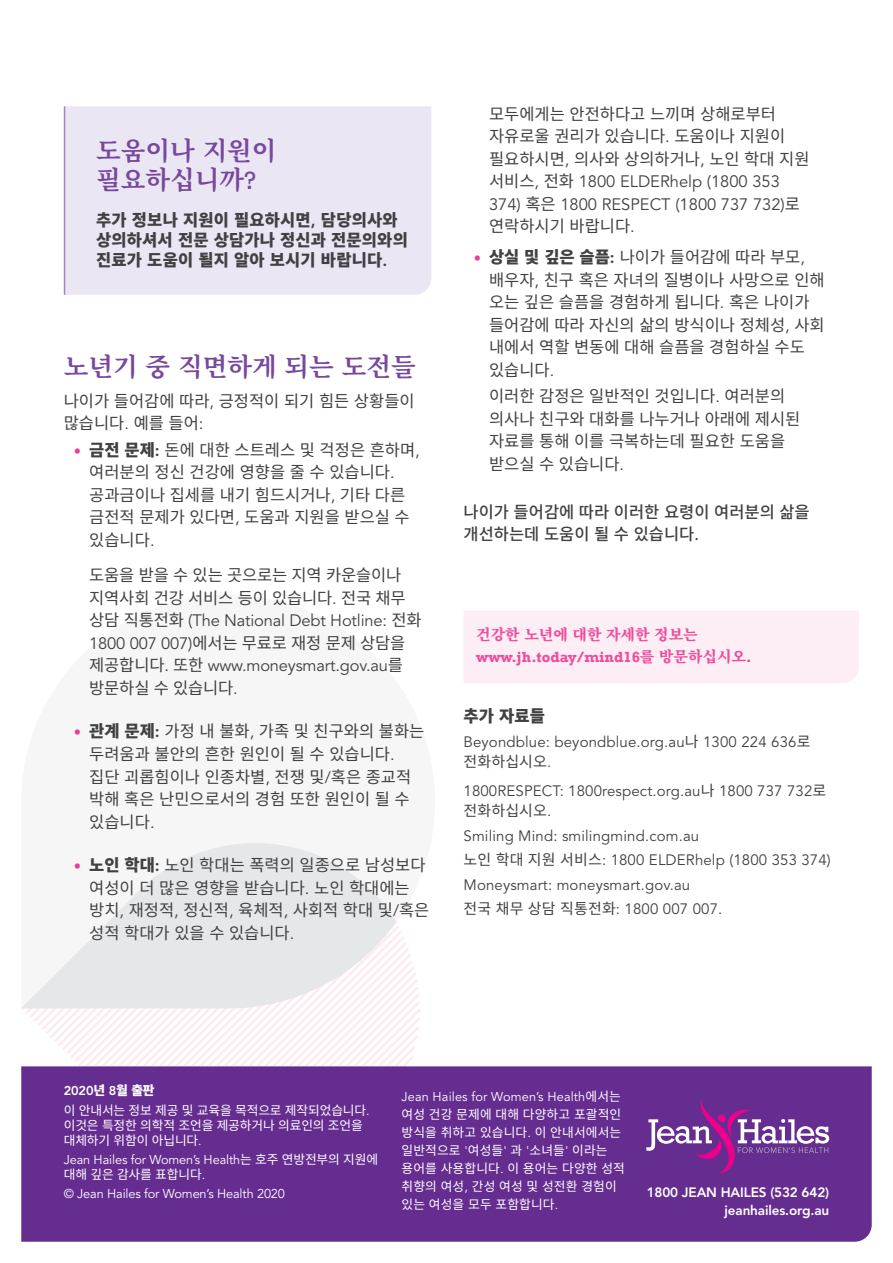
<style>
.page{position:relative;width:893px;height:1263px;background:#fff}
.page>*{position:absolute;margin:0;border:0;box-sizing:border-box;transform-origin:0 0}
.t1{font:700 25.5px/28.5px "Source Han Serif K";color:#77489d}
.t2{font:16.5px/22.5px "Source Han Sans K";color:#414042}
.t3{font:16.5px/22.5px "Avenir LT Std";color:#414042}
.t4{font:800 16.5px/20.2px "Source Han Sans K";letter-spacing:.01em;color:#414042}
.t5{font:500 16.5px/22.5px "Source Han Sans K";color:#414042}
.t6{font:15px/24.5px "Avenir LT Std";letter-spacing:.01em;color:#414042}
.t7{font:700 15px "Rockwell";color:#ee4d9b}
.t8{font:800 15px "Source Han Serif K";color:#ee4d9b}
.t9{font:15px "Source Han Sans K";letter-spacing:.01em;color:#414042}
.t10{font:800 13.5px/18px "Avenir LT Std";letter-spacing:-.01em;color:#fff;text-align:right}
.t11{font:12.75px/18px "Source Han Sans K";letter-spacing:.01em;color:#fff}
.t12{font:12.75px/15px "Source Han Sans K";letter-spacing:-.01em;color:#fff}
.t13{font:12.75px "Avenir LT Std";letter-spacing:-.01em;color:#fff}
.t14{font:12.75px "Avenir LT Std";letter-spacing:.01em;color:#fff}
.t15{font:800 12.75px "Avenir LT Std";color:#fff}
.s1{font-family:"Rockwell";font-weight:400}
.s2{font-family:"Avenir LT Std"}
.s3{font-weight:800;color:#ee3d96}
.s4{font-weight:800}
.s5{font-family:"Avenir LT Std";font-weight:800}
.s6{font-family:"Source Han Sans K"}
.s7{font-family:"Source Han Serif K";font-weight:800}
</style>
<div class="page">
<div style="left:21px;top:1066px;width:851px;height:176px;background:#662d91"></div>
<svg style="left:22px;top:1008px;width:399px;height:58px"></svg>
<svg style="left:22px;top:843px;width:374px;height:165px;fill:#e6e7e8"></svg>
<svg style="left:646px;top:1099px;width:183px;height:75px;background:#7f429d"></svg>
<div style="left:464px;top:611px;width:395px;height:72px;background:#fdedf4"></div>
<div style="left:65px;top:106px;width:366px;height:189px;background:#ebe6f3"></div>
<hr style="left:64px;top:106px;width:1px;height:189px;background:#a286be">
<h1 class="t1" style="left:96px;top:137px;width:182px">도움이나 지원이 필요하십니까<span class="s1">?</span></h1>
<p class="t4" style="left:96px;top:210px;width:313px">추가 정보나 지원이 필요하시면<span class="s2">,</span> 담당의사와 상의하셔서 전문 상담가나 정신과 전문의와의 진료가 도움이 될지 알아 보시기 바랍니다<span class="s2">.</span></p>
<h1 class="t1" style="left:64px;top:353px;width:353px">노년기 중 직면하게 되는 도전들</h1>
<p class="t2" style="left:64px;top:390px;width:352px">나이가 들어감에 따라<span class="s2">,</span> 긍정적이 되기 힘든 상황들이 많습니다<span class="s2">.</span> 예를 들어<span class="s2">:</span></p>
<p class="t2" style="left:89px;top:439px;width:332px;text-indent:-15px"><span class="s3">•</span> <span class="s4">금전 문제</span><span class="s5">:</span> 돈에 대한 스트레스 및 걱정은 흔하며<span class="s2">, </span>여러분의 정신 건강에 영향을 줄 수 있습니다<span class="s2">. </span>공과금이나 집세를 내기 힘드시거나<span class="s2">,</span> 기타 다른 금전적 문제가 있다면<span class="s2">,</span> 도움과 지원을 받으실 수 있습니다<span class="s2">.</span></p>
<p class="t2" style="left:89px;top:564px;width:318px">도움을 받을 수 있는 곳으로는 지역 카운슬이나 지역사회 건강 서비스 등이 있습니다<span class="s2">.</span> 전국 채무</p>
<p class="t3" style="left:89px;top:610px;width:334px"><span class="s6">상담 직통전화</span> (The National Debt Hotline: <span class="s6">전화</span></p>
<p class="t2" style="left:89px;top:632px;width:318px"><span class="s2">1800 007 007)</span>에서는 무료로 재정 문제 상담을</p>
<p class="t3" style="left:89px;top:655px;width:315px"><span class="s6">제공합니다</span>. <span class="s6">또한</span> www.moneysmart.gov.au<span class="s6">를</span></p>
<p class="t2" style="left:89px;top:677px;width:150px">방문하실 수 있습니다<span class="s2">.</span></p>
<p class="t2" style="left:89px;top:720px;width:337px;text-indent:-15px"><span class="s3">•</span> <span class="s4">관계 문제</span><span class="s5">:</span> 가정 내 불화<span class="s2">,</span> 가족 및 친구와의 불화는 두려움과 불안의 흔한 원인이 될 수 있습니다<span class="s2">. </span>집단 괴롭힘이나 인종차별<span class="s2">,</span> 전쟁 및<span class="s2">/</span>혹은 종교적 박해 혹은 난민으로서의 경험 또한 원인이 될 수 있습니다<span class="s2">.</span></p>
<p class="t2" style="left:89px;top:854px;width:342px;text-indent:-15px"><span class="s3">•</span> <span class="s4">노인 학대</span><span class="s5">:</span> 노인 학대는 폭력의 일종으로 남성보다 여성이 더 많은 영향을 받습니다<span class="s2">.</span> 노인 학대에는 방치<span class="s2">,</span> 재정적<span class="s2">,</span> 정신적<span class="s2">,</span> 육체적<span class="s2">,</span> 사회적 학대 및<span class="s2">/</span>혹은 성적 학대가 있을 수 있습니다<span class="s2">.</span></p>
<p class="t2" style="left:489px;top:103px;width:322px">모두에게는 안전하다고 느끼며 상해로부터 자유로울 권리가 있습니다<span class="s2">.</span> 도움이나 지원이 필요하시면<span class="s2">,</span> 의사와 상의하거나<span class="s2">,</span> 노인 학대 지원</p>
<p class="t3" style="left:489px;top:171px;width:312px"><span class="s6">서비스</span>, <span class="s6">전화</span> 1800 ELDERhelp (1800 353<br>374) <span class="s6">혹은</span> 1800 RESPECT (1800 737 732)<span class="s6">로</span></p>
<p class="t2" style="left:489px;top:215px;width:147px">연락하시기 바랍니다<span class="s2">.</span></p>
<p class="t2" style="left:489px;top:246px;width:337px;text-indent:-15px"><span class="s3">•</span> <span class="s4">상실 및 깊은 슬픔</span><span class="s5">:</span> 나이가 들어감에 따라 부모<span class="s2">, </span>배우자<span class="s2">,</span> 친구 혹은 자녀의 질병이나 사망으로 인해 오는 깊은 슬픔을 경험하게 됩니다<span class="s2">.</span> 혹은 나이가 들어감에 따라 자신의 삶의 방식이나 정체성<span class="s2">,</span> 사회 내에서 역할 변동에 대해 슬픔을 경험하실 수도 있습니다<span class="s2">.</span></p>
<p class="t2" style="left:489px;top:385px;width:313px">이러한 감정은 일반적인 것입니다<span class="s2">.</span> 여러분의 의사나 친구와 대화를 나누거나 아래에 제시된 자료를 통해 이를 극복하는데 필요한 도움을 받으실 수 있습니다<span class="s2">.</span></p>
<p class="t5" style="left:463px;top:501px;width:348px">나이가 들어감에 따라 이러한 요령이 여러분의 삶을 개선하는데 도움이 될 수 있습니다<span class="s2">.</span></p>
<p class="t8" style="left:476px;top:626px;width:223px">건강한 노년에 대한 자세한 정보는</p>
<p class="t7" style="left:476px;top:648px;width:277px">www.jh.today/mind16<span class="s7">를 방문하십시오</span>.</p>
<p class="t4" style="left:463px;top:706px;width:83px">추가 자료들</p>
<p class="t6" style="left:463px;top:730px;width:348px">Beyondblue: beyondblue.org.au<span class="s6">나</span> 1300 224 636<span class="s6">로</span></p>
<p class="t9" style="left:463px;top:753px;width:89px">전화하십시오<span class="s2">.</span></p>
<p class="t6" style="left:463px;top:779px;width:364px">1800RESPECT: 1800respect.org.au<span class="s6">나</span> 1800 737 732<span class="s6">로</span></p>
<p class="t9" style="left:463px;top:802px;width:89px">전화하십시오<span class="s2">.</span></p>
<p class="t6" style="left:463px;top:823px;width:369px">Smiling Mind: smilingmind.com.au<br><span class="s6">노인 학대 지원 서비스</span>: 1800 ELDERhelp (1800 353 374)<br>Moneysmart: moneysmart.gov.au<br><span class="s6">전국 채무 상담 직통전화</span>: 1800 007 007.</p>
<p class="t15" style="left:64px;top:1083px;width:92px">2020<span class="s6">년</span> 8<span class="s6">월 출판</span></p>
<p class="t12" style="left:64px;top:1103px;width:307px">이 안내서는 정보 제공 및 교육을 목적으로 제작되었습니다<span class="s2">. </span>이것은 특정한 의학적 조언을 제공하거나 의료인의 조언을 대체하기 위함이 아닙니다<span class="s2">.</span></p>
<p class="t13" style="left:64px;top:1152px;width:316px">Jean Hailes for Women’s Health<span class="s6">는 호주 연방전부의 지원에</span></p>
<p class="t12" style="left:64px;top:1167px;width:143px">대해 깊은 감사를 표합니다<span class="s2">.</span></p>
<p class="t13" style="left:64px;top:1186px;width:223px">© Jean Hailes for Women’s Health 2020</p>
<p class="t14" style="left:401px;top:1089px;width:221px">Jean Hailes for Women’s Health<span class="s6">에서는</span></p>
<p class="t11" style="left:401px;top:1106px;width:225px">여성 건강 문제에 대해 다양하고 포괄적인 방식을 취하고 있습니다<span class="s2">.</span> 이 안내서에서는 일반적으로 <span class="s2">'</span>여성들<span class="s2">'</span> 과 <span class="s2">'</span>소녀들<span class="s2">'</span> 이라는 용어를 사용합니다<span class="s2">.</span> 이 용어는 다양한 성적 취향의 여성<span class="s2">,</span> 간성 여성 및 성전환 경험이 있는 여성을 모두 포함합니다<span class="s2">.</span></p>
<p class="t10" style="left:647px;top:1183px;width:184px">1800 JEAN HAILES (532 642) jeanhailes.org.au</p>
</div>
